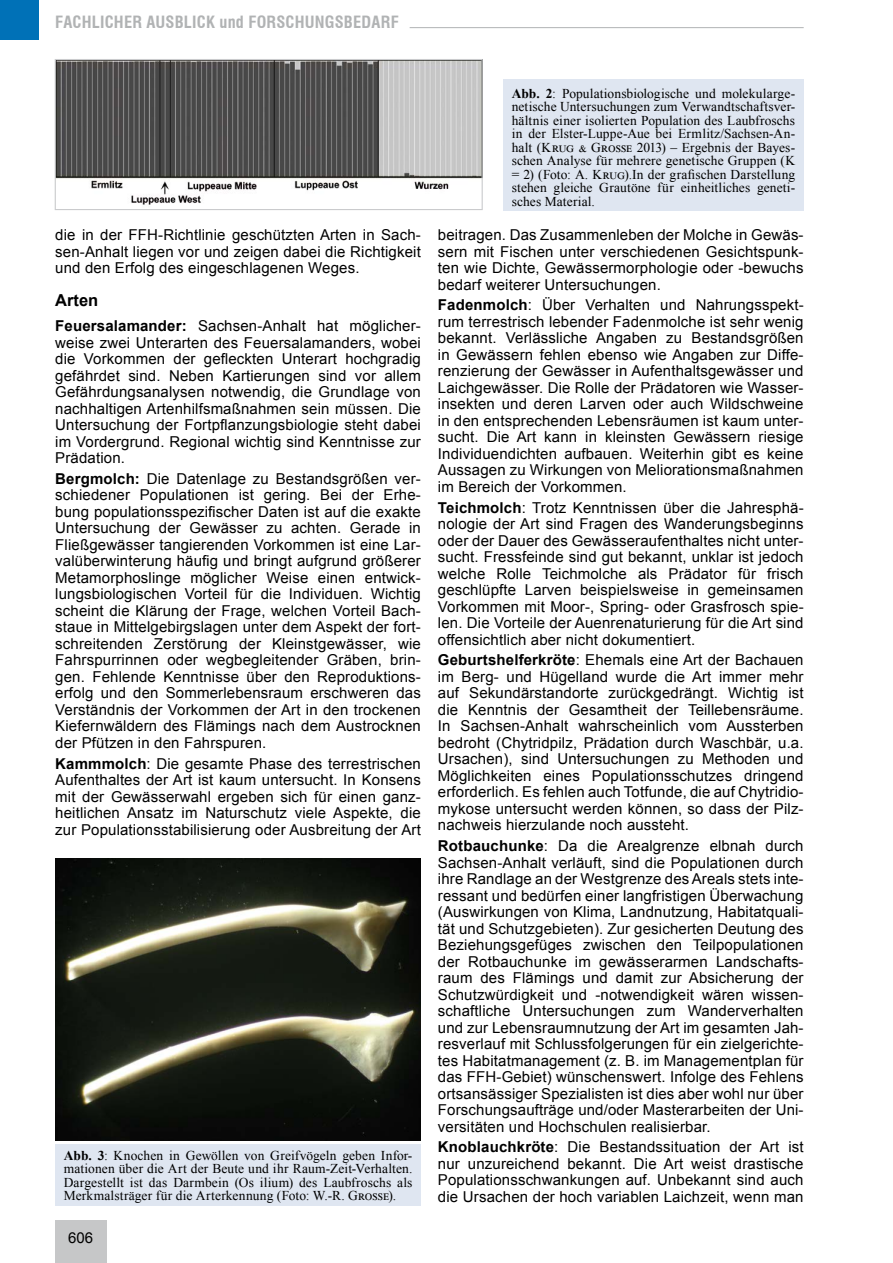
<style>
.page{position:relative;width:893px;height:1263px;background:#fff}
.page>*{position:absolute;margin:0;border:0;box-sizing:border-box;transform-origin:0 0}
.t1{font:700 condensed 16.5px "Swiss 721 BT";letter-spacing:.01em;color:#b1b3b4}
.t2{font:700 16.5px "Arial";color:#000}
.t3{font:15px/16.5px "Arial";letter-spacing:.01em;color:#000;text-align:justify}
.t4{font:13.5px/13.5px "Times New Roman";letter-spacing:.01em;color:#000;text-align:justify}
.s1{font-weight:700}
</style>
<div class="page">
<div style="left:55px;top:1220px;width:51px;height:43px;background:#c6c7c8"></div>
<div style="left:0;top:0;width:38px;height:39px;background:#0071b7"></div>
<hr style="left:410px;top:27px;width:394px;height:1px;background:#b1b3b4">
<div style="left:55px;top:1144px;width:366px;height:61px;background:#dfe6f1"></div>
<div style="left:503px;top:80px;width:301px;height:131px;background:#dfe6f1"></div>
<img style="left:55px;top:858px;width:366px;height:282px">
<img style="left:57px;top:61px;width:424px;height:144px">
<div style="left:55px;top:59px;width:428px;height:151px;border:1px solid #cacbcd"></div>
<p class="t1" style="left:55px;top:12px;width:345px">FACHLICHER AUSBLICK und FORSCHUNGSBEDARF</p>
<p class="t3" style="left:55px;top:226px;width:367px">die in der FFH-Richtlinie geschützten Arten in Sach&shy;sen-Anhalt liegen vor und zeigen dabei die Richtigkeit und den Erfolg des eingeschlagenen Weges.</p>
<p class="t2" style="left:55px;top:289px;width:45px">Arten</p>
<p class="t3" style="left:55px;top:317px;width:367px"><span class="s1">Feuersalamander:</span> Sachsen-Anhalt hat möglicher&shy;weise zwei Unterarten des Feuersalamanders, wobei die Vorkommen der gefleckten Unterart hochgradig gefährdet sind. Neben Kartierungen sind vor allem Gefährdungsanalysen notwendig, die Grundlage von nachhaltigen Artenhilfsmaßnahmen sein müssen. Die Untersuchung der Fortpflanzungsbiologie steht dabei im Vordergrund. Regional wichtig sind Kenntnisse zur Prädation.</p>
<p class="t3" style="left:55px;top:470px;width:367px"><span class="s1">Bergmolch:</span> Die Datenlage zu Bestandsgrößen ver&shy;schiedener Populationen ist gering. Bei der Erhe&shy;bung populationsspezifischer Daten ist auf die exakte Untersuchung der Gewässer zu achten. Gerade in Fließgewässer tangierenden Vorkommen ist eine Lar&shy;valüberwinterung häufig und bringt aufgrund größerer Metamorphoslinge möglicher Weise einen entwick&shy;lungsbiologischen Vorteil für die Individuen. Wichtig scheint die Klärung der Frage, welchen Vorteil Bach&shy;staue in Mittelgebirgslagen unter dem Aspekt der fort&shy;schreitenden Zerstörung der Kleinstgewässer, wie Fahrspurrinnen oder wegbegleitender Gräben, brin&shy;gen. Fehlende Kenntnisse über den Reproduktions&shy;erfolg und den Sommerlebensraum erschweren das Verständnis der Vorkommen der Art in den trockenen Kiefernwäldern des Flämings nach dem Austrocknen der Pfützen in den Fahrspuren.</p>
<p class="t3" style="left:55px;top:755px;width:367px"><span class="s1">Kammmolch</span>: Die gesamte Phase des terrestrischen Aufenthaltes der Art ist kaum untersucht. In Konsens mit der Gewässerwahl ergeben sich für einen ganz&shy;heitlichen Ansatz im Naturschutz viele Aspekte, die zur Populationsstabilisierung oder Ausbreitung der Art</p>
<p class="t4" style="left:64px;top:1148px;width:350px"><span class="s1">Abb. 3</span>: Knochen in Gewöllen von Greifvögeln geben Infor&shy;mationen über die Art der Beute und ihr Raum-Zeit-Verhalten.<br>Dargestellt ist das Darmbein (Os ilium) des Laubfroschs als Merkmalsträger für die Arterkennung (Foto: W.-R. Grosse).</p>
<p class="t3" style="left:68px;top:1229px;width:27px">606</p>
<p class="t4" style="left:512px;top:86px;width:285px"><span class="s1">Abb. 2</span>: Populationsbiologische und molekularge&shy;netische Untersuchungen zum Verwandtschaftsver&shy;hältnis einer isolierten Population des Laubfroschs in der Elster-Luppe-Aue bei Ermlitz/Sachsen-An&shy;halt (Krug &amp; Grosse 2013) – Ergebnis der Bayes&shy;schen Analyse für mehrere genetische Gruppen (K = 2) (Foto: A. Krug).In der grafischen Darstellung stehen gleiche Grautöne für einheitliches geneti&shy;sches Material.</p>
<p class="t3" style="left:438px;top:226px;width:367px">beitragen. Das Zusammenleben der Molche in Gewäs&shy;sern mit Fischen unter verschiedenen Gesichtspunk&shy;ten wie Dichte, Gewässermorphologie oder -bewuchs bedarf weiterer Untersuchungen.</p>
<p class="t3" style="left:438px;top:297px;width:367px"><span class="s1">Fadenmolch</span>: Über Verhalten und Nahrungsspekt&shy;rum terrestrisch lebender Fadenmolche ist sehr wenig bekannt. Verlässliche Angaben zu Bestandsgrößen in Gewässern fehlen ebenso wie Angaben zur Diffe&shy;renzierung der Gewässer in Aufenthaltsgewässer und Laichgewässer. Die Rolle der Prädatoren wie Wasser&shy;insekten und deren Larven oder auch Wildschweine in den entsprechenden Lebensräumen ist kaum unter&shy;sucht. Die Art kann in kleinsten Gewässern riesige Individuendichten aufbauen. Weiterhin gibt es keine Aussagen zu Wirkungen von Meliorationsmaßnahmen im Bereich der Vorkommen.</p>
<p class="t3" style="left:438px;top:499px;width:367px"><span class="s1">Teichmolch</span>: Trotz Kenntnissen über die Jahresphä&shy;nologie der Art sind Fragen des Wanderungsbeginns oder der Dauer des Gewässeraufenthaltes nicht unter&shy;sucht. Fressfeinde sind gut bekannt, unklar ist jedoch welche Rolle Teichmolche als Prädator für frisch geschlüpfte Larven beispielsweise in gemeinsamen Vorkommen mit Moor-, Spring- oder Grasfrosch spie&shy;len. Die Vorteile der Auenrenaturierung für die Art sind offensichtlich aber nicht dokumentiert.</p>
<p class="t3" style="left:438px;top:652px;width:367px"><span class="s1">Geburtshelferkröte</span>: Ehemals eine Art der Bachauen im Berg- und Hügelland wurde die Art immer mehr auf Sekundärstandorte zurückgedrängt. Wichtig ist die Kenntnis der Gesamtheit der Teillebensräume.<br>In Sachsen-Anhalt wahrscheinlich vom Aussterben bedroht (Chytridpilz, Prädation durch Waschbär, u.a.<br>Ursachen), sind Untersuchungen zu Methoden und Möglichkeiten eines Populationsschutzes dringend erforderlich. Es fehlen auch Totfunde, die auf Chytridio&shy;mykose untersucht werden können, so dass der Pilz&shy;nachweis hierzulande noch aussteht.</p>
<p class="t3" style="left:438px;top:837px;width:367px"><span class="s1">Rotbauchunke</span>: Da die Arealgrenze elbnah durch Sachsen-Anhalt verläuft, sind die Populationen durch ihre Randlage an der Westgrenze des Areals stets inte&shy;ressant und bedürfen einer langfristigen Überwachung (Auswirkungen von Klima, Landnutzung, Habitatquali&shy;tät und Schutzgebieten). Zur gesicherten Deutung des Beziehungsgefüges zwischen den Teilpopulationen der Rotbauchunke im gewässerarmen Landschafts&shy;raum des Flämings und damit zur Absicherung der Schutzwürdigkeit und -notwendigkeit wären wissen&shy;schaftliche Untersuchungen zum Wanderverhalten und zur Lebensraumnutzung der Art im gesamten Jah&shy;resverlauf mit Schlussfolgerungen für ein zielgerichte&shy;tes Habitatmanagement (z. B. im Managementplan für das FFH-Gebiet) wünschenswert. Infolge des Fehlens ortsansässiger Spezialisten ist dies aber wohl nur über Forschungsaufträge und/oder Masterarbeiten der Uni&shy;versitäten und Hochschulen realisierbar.</p>
<p class="t3" style="left:438px;top:1139px;width:367px"><span class="s1">Knoblauchkröte</span>: Die Bestandssituation der Art ist nur unzureichend bekannt. Die Art weist drastische Populationsschwankungen auf. Unbekannt sind auch die Ursachen der hoch variablen Laichzeit, wenn man</p>
</div>
